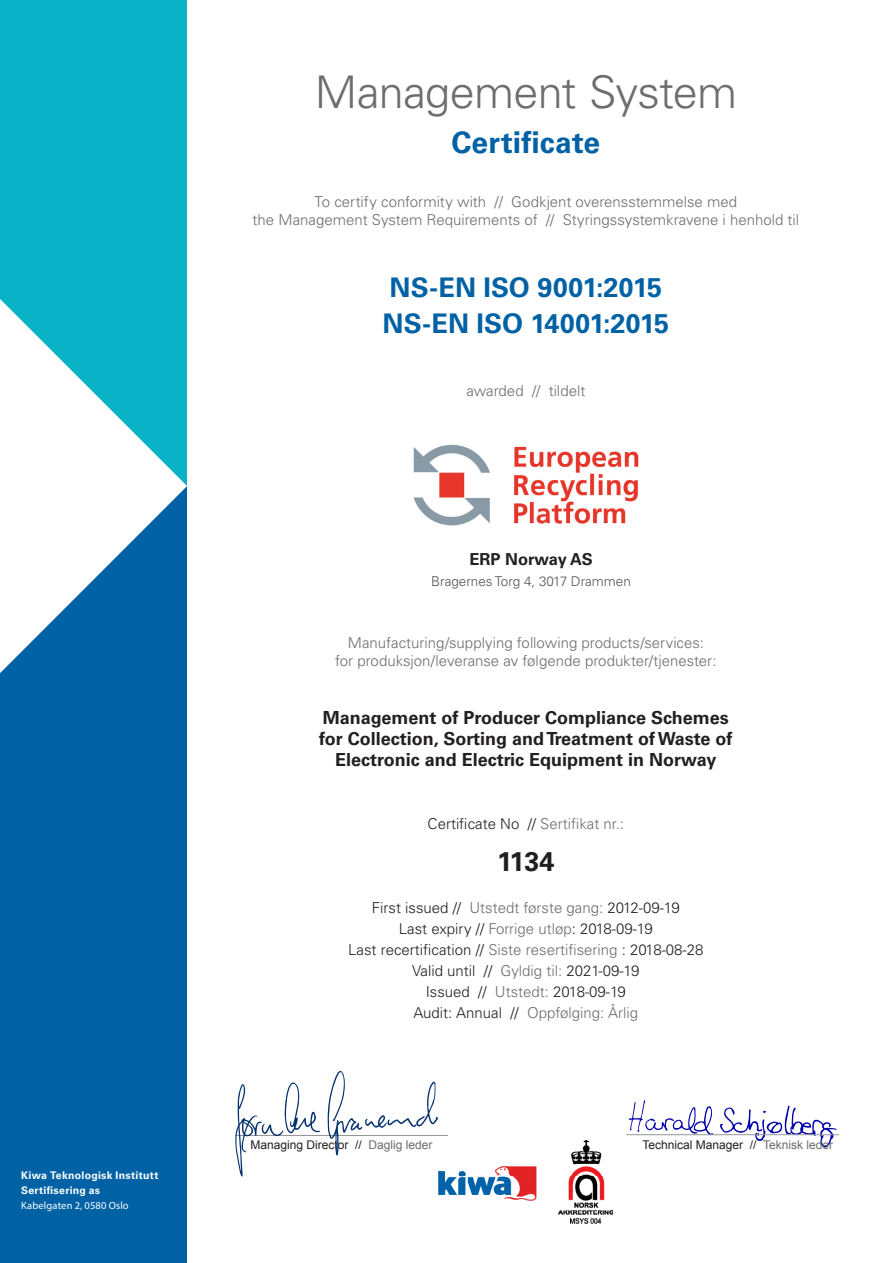
<style>
.page{position:relative;width:893px;height:1263px;background:#fff}
.page>*{position:absolute;margin:0;border:0;box-sizing:border-box;transform-origin:0 0}
.certificate_title{font:300 45px "Univers LT Std";letter-spacing:-.015em;color:#6c6d70}
.certificate{font:700 30px "Univers LT Std";letter-spacing:.005em;color:#0062a5}
.certificate-2{font:700 27px "Univers LT Std";letter-spacing:-.005em;color:#0062a5}
.t1{font:700 27px "Univers LT Std";color:#231f20}
.t2{font:700 18px "Univers LT Std";color:#231f20}
.t3{font:700 16.5px "Univers LT Std";color:#231f20}
.explanation_text{font:300 15px "Univers LT Std";color:#6c6d70}
.t4{font:300 15px "Univers LT Std";color:#231f20}
.t5{font:300 13.5px "Univers LT Std";color:#545557}
.t6{font:12px "Arial";color:#231f20}
.t7{font:700 10.5px/15px "Univers LT Std";letter-spacing:.025em;color:#fff}
.t8{font:10.5px "Myriad Pro";letter-spacing:.015em;color:#fff}
.s1{color:#6c6d70}
.s2{color:#231f20}
</style>
<div class="page">
<div style="left:0;top:486px;width:187px;height:777px;background:#0062a5"></div>
<div style="left:0;top:0;width:187px;height:486px;background:#09b1c7"></div>
<svg style="left:0;top:299px;width:187px;height:374px;fill:#fff"></svg>
<svg style="left:629px;top:1099px;width:208px;height:49px"></svg>
<hr style="left:235px;top:1135px;width:213px;height:1px;background:#939598">
<hr style="left:626px;top:1134px;width:213px;height:1px;background:#939598">
<img style="left:439px;top:1140px;width:174px;height:83px">
<img style="left:413px;top:444px;width:226px;height:82px">
<svg style="left:328px;top:1071px;width:110px;height:84px"></svg>
<svg style="left:235px;top:1082px;width:85px;height:94px"></svg>
<p class="t7" style="left:21px;top:1168px;width:139px">Kiwa Teknologisk Institutt<br>Sertifisering as</p>
<p class="t8" style="left:21px;top:1199px;width:109px">Kabelgaten 2, 0580 Oslo</p>
<p class="certificate_title" style="left:315px;top:65px;width:424px">Management System</p>
<p class="certificate" style="left:451px;top:125px;width:150px">Certificate</p>
<p class="explanation_text" style="left:315px;top:193px;width:424px">To certify conformity with // Godkjent overensstemmelse med</p>
<p class="explanation_text" style="left:253px;top:211px;width:548px">the Management System Requirements of // Styringssystemkravene i henhold til</p>
<p class="certificate-2" style="left:390px;top:272px;width:274px">NS-EN ISO 9001:2015</p>
<p class="certificate-2" style="left:383px;top:308px;width:288px">NS-EN ISO 14001:2015</p>
<p class="explanation_text" style="left:466px;top:382px;width:120px">awarded // tildelt</p>
<p class="t3" style="left:469px;top:550px;width:125px">ERP Norway AS</p>
<p class="t5" style="left:431px;top:573px;width:201px">Bragernes Torg 4, 3017 Drammen</p>
<p class="explanation_text" style="left:348px;top:634px;width:358px">Manufacturing/supplying following products/services:</p>
<p class="explanation_text" style="left:335px;top:652px;width:383px">for produksjon/leveranse av følgende produkter/tjenester:</p>
<p class="t2" style="left:323px;top:707px;width:407px">Management of Producer Compliance Schemes</p>
<p class="t2" style="left:319px;top:728px;width:415px">for Collection, Sorting and Treatment of Waste of</p>
<p class="t2" style="left:335px;top:749px;width:383px">Electronic and Electric Equipment in Norway</p>
<p class="t4" style="left:428px;top:814px;width:198px">Certificate No // <span class="s1">Sertifikat nr.:</span></p>
<p class="t1" style="left:497px;top:845px;width:59px">1134</p>
<p class="t4" style="left:372px;top:898px;width:310px">First issued // <span class="s1">Utstedt første gang:</span> 2012-09-19</p>
<p class="t4" style="left:399px;top:919px;width:255px">Last expiry // <span class="s1">Forrige utløp</span>: 2018-09-19</p>
<p class="t4" style="left:348px;top:940px;width:357px">Last recertification // <span class="s1">Siste resertifisering</span> : 2018-08-28</p>
<p class="t4" style="left:412px;top:961px;width:229px">Valid until // <span class="s1">Gyldig til:</span> 2021-09-19</p>
<p class="t4" style="left:426px;top:982px;width:202px">Issued // <span class="s1">Utstedt:</span> 2018-09-19</p>
<p class="explanation_text" style="left:414px;top:1003px;width:226px"><span class="s2">Audit: Annual //</span> Oppfølging: Årlig</p>
<p class="t6" style="left:251px;top:1136px;width:184px">Managing Director // <span class="s1">Daglig leder</span></p>
<p class="t6" style="left:642px;top:1136px;width:192px">Technical Manager // <span class="s1">Teknisk leder</span></p>
</div>
